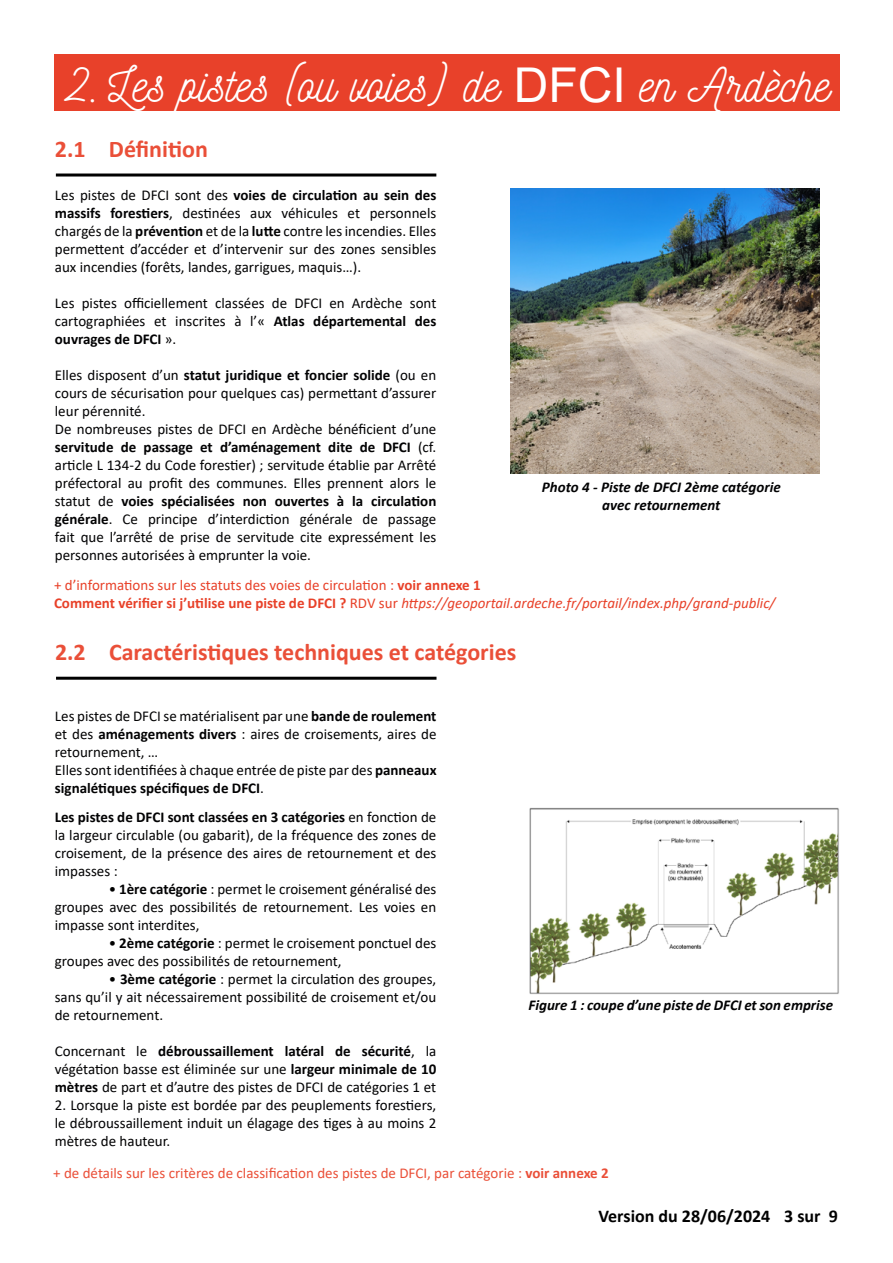
<style>
.page{position:relative;width:893px;height:1263px;background:#fff}
.page>*{position:absolute;margin:0;border:0;box-sizing:border-box;transform-origin:0 0}
.t1{font:48px "Nickainley";color:#fff}
.t2{font:700 24px "Calibri";color:#ea4f38}
.t3{font:700 18px "Calibri";color:#000}
.t4{font:15px/18px "Calibri";color:#020203;text-align:justify}
.t5{font:italic 15px/18px "Calibri";color:#e84129}
.t6{font:italic 700 15px/18px "Calibri";color:#020203;text-align:center}
.t7{font:15px "Calibri";color:#ea4f38}
.s1{font-family:"Arial"}
.s2{font-weight:700}
.s3{font-style:normal}
.s4{font-weight:700;font-style:normal}
.s5{color:#000}
</style>
<div class="page">
<div style="left:54px;top:55px;width:786px;height:55px;background:#e8412a"></div>
<img style="left:510px;top:189px;width:309px;height:285px">
<img style="left:530px;top:808px;width:309px;height:186px">
<hr style="left:56px;top:173px;width:380px;height:3px;background:#000">
<hr style="left:56px;top:677px;width:380px;height:3px;background:#000">
<h1 class="t1" style="left:68px;top:54px;width:763px">2.Les pistes (ou voies) de <span class="s1">DFCI</span> en Ardèche</h1>
<h2 class="t2" style="left:55px;top:132px;width:154px">2.1 Définition</h2>
<p class="t4" style="left:55px;top:185px;width:383px">Les pistes de DFCI sont des <span class="s2">voies de circulation au sein des massifs forestiers</span>, destinées aux véhicules et personnels chargés de la <span class="s2">prévention</span> et de la <span class="s2">lutte</span> contre les incendies. Elles permettent d’accéder et d’intervenir sur des zones sensibles aux incendies (forêts, landes, garrigues, maquis…).</p>
<p class="t4" style="left:55px;top:293px;width:383px">Les pistes officiellement classées de DFCI en Ardèche sont cartographiées et inscrites à l’« <span class="s2">Atlas départemental des ouvrages de DFCI</span> ».</p>
<p class="t4" style="left:55px;top:365px;width:383px;text-align:left">Elles disposent d’un <span class="s2">statut juridique et foncier solide</span> (ou en cours de sécurisation pour quelques cas) permettant d’assurer leur pérennité.<br>De nombreuses pistes de DFCI en Ardèche bénéficient d’une <span class="s2">servitude de passage et d’aménagement dite de DFCI</span> (cf. article L 134-2 du Code forestier) ; servitude établie par Arrêté préfectoral au profit des communes. Elles prennent alors le statut de <span class="s2">voies spécialisées non ouvertes à la circulation générale</span>. Ce principe d’interdiction générale de passage fait que l’arrêté de prise de servitude cite expressément les personnes autorisées à emprunter la voie.</p>
<p class="t6" style="left:542px;top:477px;width:240px">Photo 4 - Piste de DFCI 2ème catégorie avec retournement</p>
<p class="t5" style="left:54px;top:575px;width:723px"><span class="s3">+ d’informations sur les statuts des voies de circulation :</span> <span class="s4">voir annexe 1<br>Comment vérifier si j’utilise une piste de DFCI ?</span> <span class="s3">RDV sur</span> https://geoportail.ardeche.fr/portail/index.php/grand-public/</p>
<h2 class="t2" style="left:55px;top:635px;width:463px">2.2 Caractéristiques techniques et catégories</h2>
<p class="t4" style="left:55px;top:707px;width:383px;text-align:left">Les pistes de DFCI se matérialisent par une <span class="s2">bande de roulement </span>et des <span class="s2">aménagements divers</span> : aires de croisements, aires de retournement, …<br>Elles sont identifiées à chaque entrée de piste par des <span class="s2">panneaux signalétiques spécifiques de DFCI</span>.</p>
<p class="t4" style="left:55px;top:807px;width:383px"><span class="s2">Les pistes de DFCI sont classées en 3 catégories</span> en fonction de la largeur circulable (ou gabarit), de la fréquence des zones de croisement, de la présence des aires de retournement et des impasses :</p>
<p class="t4" style="left:55px;top:879px;width:383px;text-indent:54px"><span class="s5">•</span> <span class="s2">1ère catégorie</span> : permet le croisement généralisé des groupes avec des possibilités de retournement. Les voies en impasse sont interdites,</p>
<p class="t4" style="left:55px;top:933px;width:383px;text-indent:54px"><span class="s5">•</span> <span class="s2">2ème catégorie</span> : permet le croisement ponctuel des groupes avec des possibilités de retournement,</p>
<p class="t4" style="left:55px;top:969px;width:383px;text-indent:54px"><span class="s5">•</span> <span class="s2">3ème catégorie</span> : permet la circulation des groupes, sans qu’il y ait nécessairement possibilité de croisement et/ou de retournement.</p>
<p class="t4" style="left:55px;top:1041px;width:383px">Concernant le <span class="s2">débroussaillement latéral de sécurité</span>, la végétation basse est éliminée sur une <span class="s2">largeur minimale de 10 mètres</span> de part et d’autre des pistes de DFCI de catégories 1 et</p>
<p class="t4" style="left:55px;top:1095px;width:383px">2. Lorsque la piste est bordée par des peuplements forestiers, le débroussaillement induit un élagage des tiges à au moins 2 mètres de hauteur.</p>
<p class="t6" style="left:529px;top:996px;width:306px">Figure 1 : coupe d’une piste de DFCI et son emprise</p>
<p class="t7" style="left:53px;top:1162px;width:557px">+ de détails sur les critères de classification des pistes de DFCI, par catégorie : <span class="s2">voir annexe 2</span></p>
<p class="t3" style="left:598px;top:1204px;width:241px">Version du 28/06/2024 3 sur 9</p>
</div>
